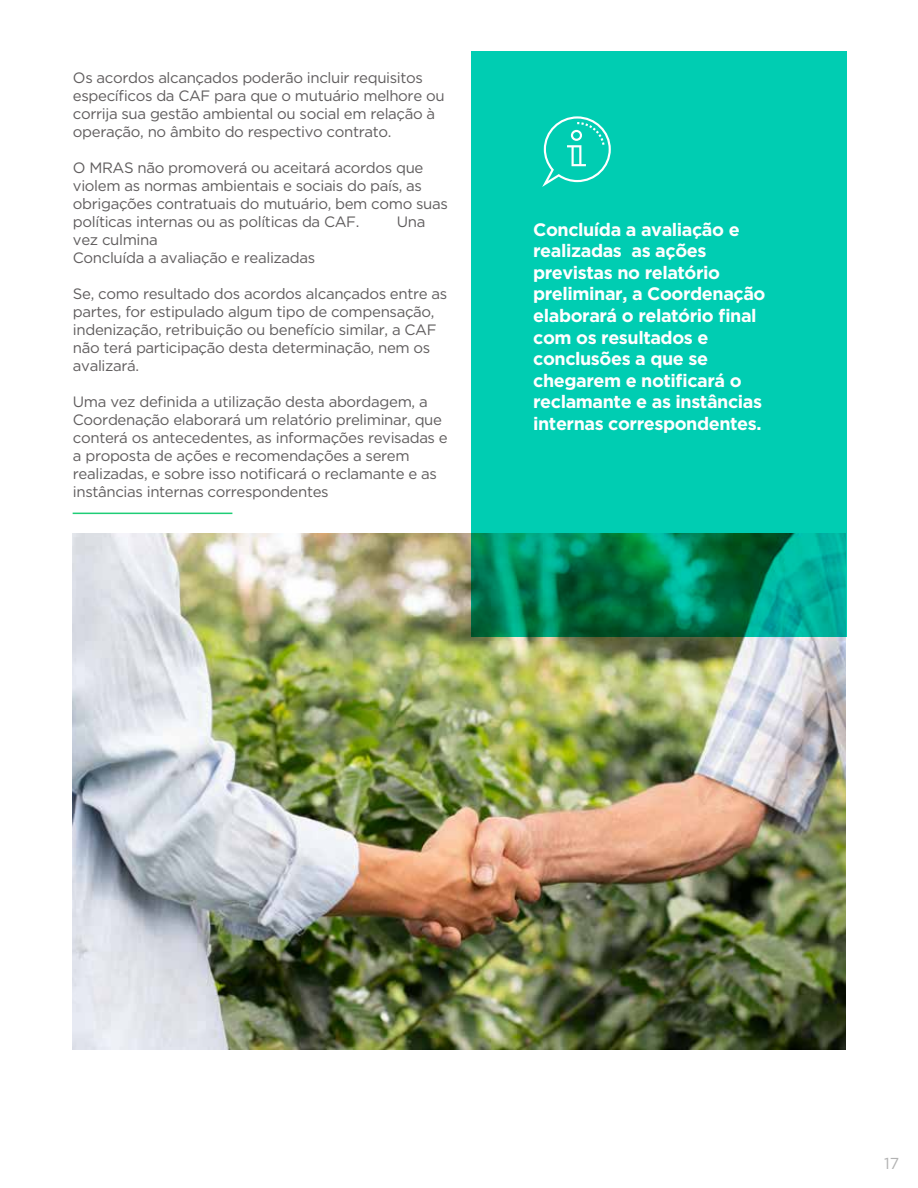
<style>
.page{position:relative;width:918px;height:1188px;background:#fff}
.page>*{position:absolute;margin:0;border:0;box-sizing:border-box;transform-origin:0 0}
.t1{font:700 18px/21.6px "Gotham";letter-spacing:-.025em;color:#fff}
.t2{font:15.9px "Gotham";color:#b2b2b2}
.t3{font:15px/18px "Gotham";letter-spacing:-.025em;color:#5f5c5d}
</style>
<div class="page">
<img style="left:73px;top:534px;width:772px;height:516px">
<hr style="left:73px;top:513px;width:159px;height:1px;background:#1ecd76">
<svg style="left:471px;top:51px;width:375px;height:586px;fill:#00cdb2"></svg>
<svg style="left:542px;top:116px;width:69px;height:71px"></svg>
<p class="t3" style="left:73px;top:68px;width:373px">Os acordos alcançados poderão incluir requisitos específicos da CAF para que o mutuário melhore ou corrija sua gestão ambiental ou social em relação à operação, no âmbito do respectivo contrato.</p>
<p class="t3" style="left:73px;top:158px;width:377px">O MRAS não promoverá ou aceitará acordos que violem as normas ambientais e sociais do país, as obrigações contratuais do mutuário, bem como suas políticas internas ou as políticas da CAF.</p>
<p class="t3" style="left:397px;top:212px;width:30px">Una</p>
<p class="t3" style="left:73px;top:230px;width:244px">vez culmina<br>Concluída a avaliação e realizadas</p>
<p class="t3" style="left:73px;top:284px;width:376px">Se, como resultado dos acordos alcançados entre as partes, for estipulado algum tipo de compensação, indenização, retribuição ou benefício similar, a CAF não terá participação desta determinação, nem os avalizará.</p>
<p class="t3" style="left:73px;top:392px;width:376px">Uma vez definida a utilização desta abordagem, a Coordenação elaborará um relatório preliminar, que conterá os antecedentes, as informações revisadas e a proposta de ações e recomendações a serem realizadas, e sobre isso notificará o reclamante e as instâncias internas correspondentes</p>
<p class="t1" style="left:533px;top:218px;width:234px">Concluída a avaliação e realizadas as ações previstas no relatório preliminar, a Coordenação elaborará o relatório final com os resultados e conclusões a que se chegarem e notificará o reclamante e as instâncias internas correspondentes.</p>
<p class="t2" style="left:884px;top:1153px;width:17px">17</p>
</div>
